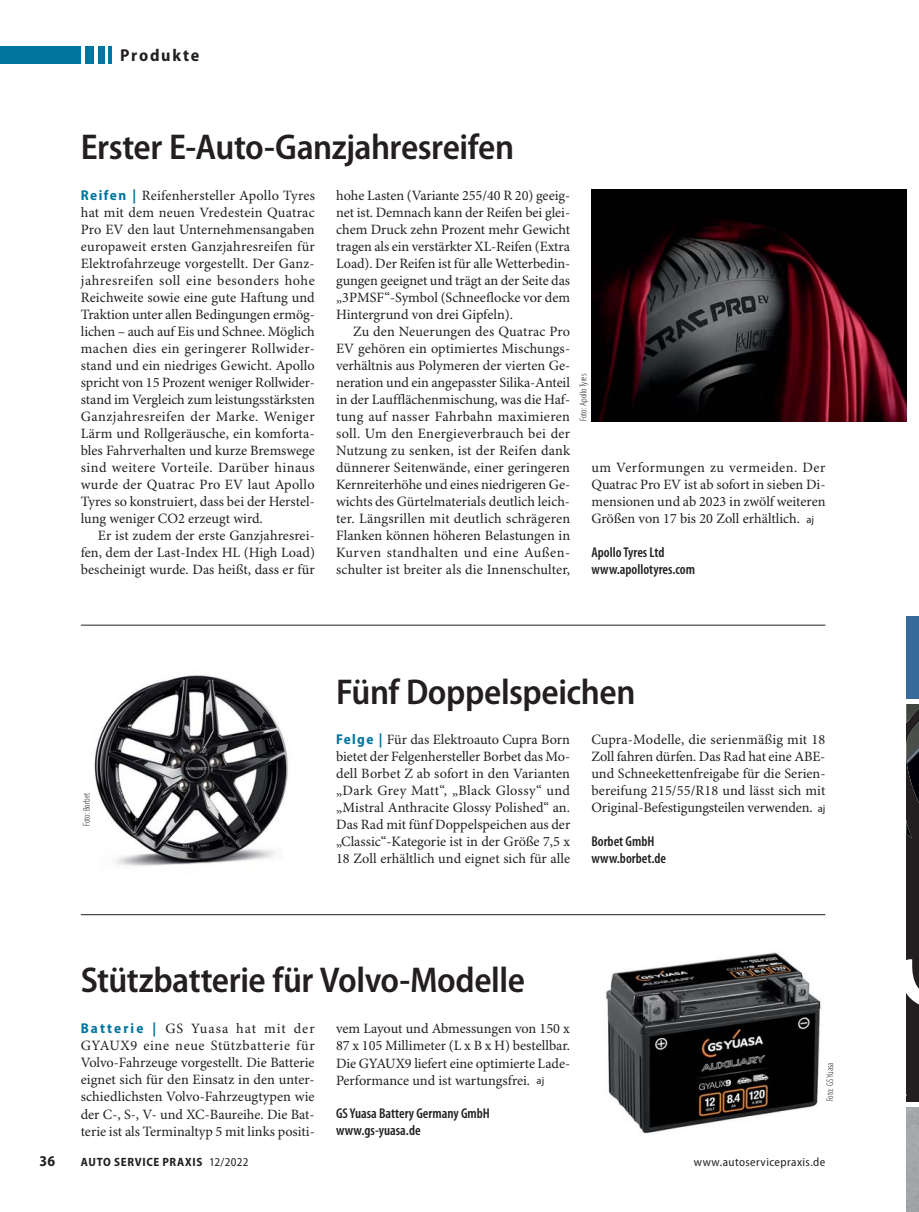
<style>
.page{position:relative;width:919px;height:1212px;background:#fff}
.page>*{position:absolute;margin:0;border:0;box-sizing:border-box;transform-origin:0 0}
.t1{font:600 semi-condensed 36px "Myriad Pro";letter-spacing:-.01em;color:#231f20}
.t2{font:700 semi-condensed 17.25px "Myriad Pro";letter-spacing:.1em;color:#231f20}
.t3{font:700 semi-condensed 15px "Myriad Pro";color:#231f20}
.t4{font:14.25px/17px "Minion Pro";color:#231f20;text-align:justify}
.t5{font:600 condensed 14.25px/17px "Myriad Pro";color:#231f20}
.t6{font:700 semi-condensed 12px "Myriad Pro";letter-spacing:.055em;color:#231f20}
.t7{font:semi-condensed 12px "Myriad Pro";letter-spacing:.035em;color:#231f20}
.t8{font:300 condensed 9.75px "Myriad Pro";color:#231f20}
.s1{font-family:"Myriad Pro";font-weight:700;font-stretch:semi-condensed;color:#00759f}
.s2{font-family:"Myriad Pro";font-size:10.5px}
.s3{font-weight:400}
</style>
<div class="page">
<hr style="left:108px;top:47px;width:4px;height:17px;background:#00759f">
<div style="left:85px;top:47px;width:9px;height:17px;background:#00759f"></div>
<div style="left:98px;top:47px;width:6px;height:17px;background:#00759f"></div>
<div style="left:0;top:47px;width:81px;height:17px;background:#00759f"></div>
<hr style="left:81px;top:625px;width:744px;height:1px;background:#231f20">
<img style="left:591px;top:189px;width:315px;height:232px">
<img style="left:606px;top:952px;width:215px;height:182px">
<hr style="left:81px;top:914px;width:744px;height:1px;background:#231f20">
<img style="left:94px;top:675px;width:194px;height:191px">
<svg style="left:906px;top:704px;width:12px;height:398px;background:#353334"></svg>
<div style="left:906px;top:617px;width:12px;height:85px;background:#356a9a"></div>
<hr style="left:906px;top:699px;width:12px;height:4px;background:#fff">
<p class="t2" style="left:120px;top:49px;width:81px">Produkte</p>
<h1 class="t1" style="left:81px;top:133px;width:435px">Erster E-Auto-Ganzjahresreifen</h1>
<p class="t4" style="left:81px;top:188px;width:235px"><span class="s1">Reifen |</span> Reifenhersteller Apollo Tyres hat mit dem neuen Vredestein Quatrac Pro EV den laut Unternehmensangaben europaweit ersten Ganzjahresreifen für Elektrofahrzeuge vorgestellt. Der Ganz&shy;jahresreifen soll eine besonders hohe Reichweite sowie eine gute Haftung und Traktion unter allen Bedingungen ermög&shy;lichen – auch auf Eis und Schnee. Möglich machen dies ein geringerer Rollwider&shy;stand und ein niedriges Gewicht. Apollo spricht von 15 Prozent weniger Rollwider&shy;stand im Vergleich zum leistungsstärksten Ganzjahresreifen der Marke. Weniger Lärm und Rollgeräusche, ein komforta&shy;bles Fahrverhalten und kurze Bremswege sind weitere Vorteile. Darüber hinaus wurde der Quatrac Pro EV laut Apollo Tyres so konstruiert, dass bei der Herstel&shy;lung weniger CO2 erzeugt wird.</p>
<p class="t4" style="left:81px;top:528px;width:235px;text-indent:17px">Er ist zudem der erste Ganzjahresrei&shy;fen, dem der Last-Index HL (High Load) bescheinigt wurde. Das heißt, dass er für</p>
<p class="t4" style="left:336px;top:188px;width:236px">hohe Lasten (Variante 255/40 R 20) geeig&shy;net ist. Demnach kann der Reifen bei glei&shy;chem Druck zehn Prozent mehr Gewicht tragen als ein verstärkter XL-Reifen (Ex tra Load). Der Reifen ist für alle Wetterbedin&shy;gungen geeignet und trägt an der Seite das „3PMSF“-Symbol (Schneeflocke vor dem Hintergrund von drei Gipfeln).</p>
<p class="t4" style="left:336px;top:324px;width:235px;text-indent:17px">Zu den Neuerungen des Quatrac Pro EV gehören ein optimiertes Mischungs&shy;verhältnis aus Polymeren der vierten Ge&shy;neration und ein angepasster Silika-Anteil in der Laufflächenmischung, was die Haf&shy;tung auf nasser Fahrbahn maximieren soll. Um den Energieverbrauch bei der Nutzung zu senken, ist der Reifen dank dünnerer Seitenwände, einer geringeren Kernreiterhöhe und eines niedrigeren Ge&shy;wichts des Gürtelmaterials deutlich leich&shy;ter. Längsrillen mit deutlich schrägeren Flanken können höheren Belastungen in Kurven standhalten und eine Außen&shy;schulter ist breiter als die Innenschulter,</p>
<p class="t8" style="left:577px;top:421px;width:49px;rotate:-90deg">Foto: Apollo Tyres</p>
<p class="t4" style="left:591px;top:460px;width:236px">um Verformungen zu vermeiden. Der Quatrac Pro EV ist ab sofort in sieben Di&shy;mensionen und ab 2023 in zwölf weiteren Größen von 17 bis 20 Zoll erhältlich. <span class="s2">aj</span></p>
<p class="t5" style="left:591px;top:545px;width:105px">Apollo Tyres Ltd www.apollotyres.com</p>
<p class="t8" style="left:81px;top:826px;width:35px;rotate:-90deg">Foto: Borbet</p>
<h1 class="t1" style="left:336px;top:678px;width:301px">Fünf Doppelspeichen</h1>
<p class="t4" style="left:336px;top:732px;width:236px"><span class="s1">Felge |</span> Für das Elektroauto Cupra Born bietet der Felgenhersteller Borbet das Mo&shy;dell Borbet Z ab sofort in den Varianten „Dark Grey Matt“, „Black Glossy“ und „Mistral Anthracite Glossy Polished“ an.<br>Das Rad mit fünf Doppelspeichen aus der „Classic“-Kategorie ist in der Größe 7,5 x 18 Zoll erhältlich und eignet sich für alle</p>
<p class="t4" style="left:591px;top:732px;width:235px">Cupra-Modelle, die serienmäßig mit 18<br>Zoll fahren dürfen. Das Rad hat eine ABE&shy;und Schneekettenfreigabe für die Serien&shy;bereifung 215/55/R18 und lässt sich mit Original-Befestigungsteilen verwenden. <span class="s2">aj</span></p>
<p class="t5" style="left:591px;top:834px;width:76px">Borbet GmbH www.borbet.de</p>
<h1 class="t1" style="left:81px;top:967px;width:445px">Stützbatterie für Volvo-Modelle</h1>
<p class="t4" style="left:81px;top:1021px;width:235px"><span class="s1">Batterie |</span> GS Yuasa hat mit der GYAUX9 eine neue Stützbatterie für Volvo-Fahrzeuge vorgestellt. Die Batterie eignet sich für den Einsatz in den unter&shy;schiedlichsten Volvo-Fahrzeugtypen wie der C-, S-, V- und XC-Baureihe. Die Bat&shy;terie ist als Terminaltyp 5 mit links positi-</p>
<p class="t4" style="left:336px;top:1022px;width:235px">vem Layout und Abmessungen von 150 x 87 x 105 Millimeter (L x B x H) bestellbar.<br>Die GYAUX9 liefert eine optimierte Lade-Performance und ist wartungsfrei. <span class="s2">aj</span></p>
<p class="t5" style="left:336px;top:1107px;width:155px">GS Yuasa Battery Germany GmbH www.gs-yuasa.de</p>
<p class="t8" style="left:824px;top:1101px;width:41px;rotate:-90deg">Foto: GS Yuasa</p>
<p class="t3" style="left:39px;top:1155px;width:17px">36</p>
<p class="t6" style="left:81px;top:1157px;width:169px">AUTO SERVICE PRAXIS <span class="s3">12/2022</span></p>
<p class="t7" style="left:693px;top:1154px;width:133px">www.autoservicepraxis.de</p>
</div>
